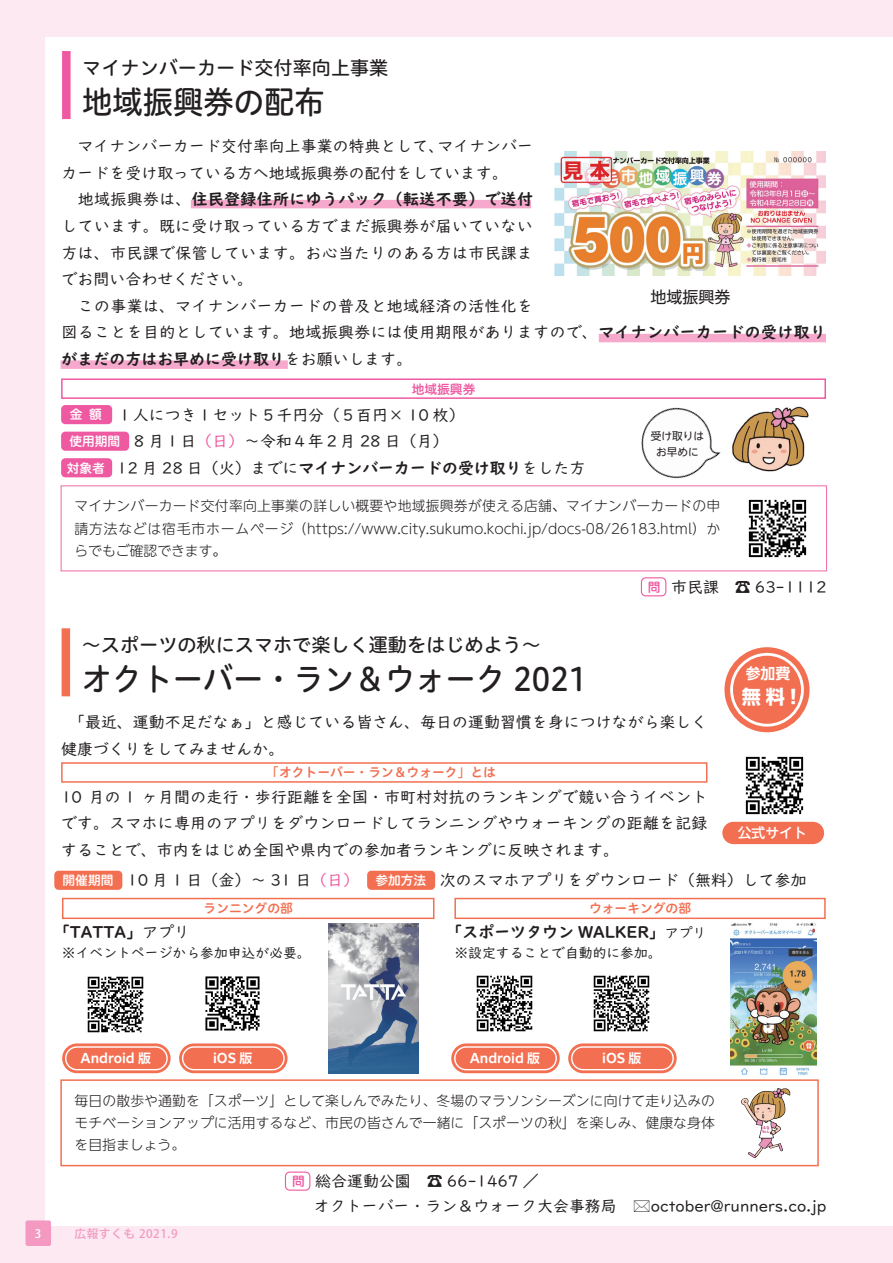
<style>
.page{position:relative;width:893px;height:1263px;background:#fce9f1}
.page>*{position:absolute;margin:0;border:0;box-sizing:border-box;transform-origin:0 0}
.t1{font:31.95px "Hiragino UD Sans R Std N W5";color:#231f20;scale:.95 1}
.t2{font:19.2px "Hiragino UD Sans R Std N W5";color:#231f20}
.本文{font:700 19.2px "PUD Shin Go Pr 6 N";color:#fff}
.本文-2{font:15.9px/26.5px "UD Digi Kyokasho Std";color:#231f20}
.本文-3{font:15.9px/26.5px "UD Digi Kyokasho Std";letter-spacing:.02em;color:#231f20}
.本文-4{font:700 15.9px "UD Digi Kyokasho Std";color:#231f20}
.本文-5{font:15.9px "UD Shin Go NT Pro";color:#231f20}
.本文-6{font:700 14.85px "PUD Shin Go Pr 6 N De";color:#fff}
.本文-7{font:300 13.8px/22.4px "UD Shin M Go Pr 6 N";color:#231f20;text-align:justify}
.本文-8{font:300 13.8px/22.4px "UD Shin Go NT Pro";letter-spacing:.01em;color:#231f20;text-align:justify}
.本文-9{font:13.8px "UD Digi Kyokasho Std";color:#231f20}
.本文-10{font:500 13.8px "UD Shin Go NT Pro";color:#fff}
.本文-11{font:700 12.75px "PUD Shin Go Pr 6 N De";color:#fff}
.本文-12{font:12.75px "Hiragino UD Sans R Std N W6";color:#f36f51}
.情報コーナー1{font:12.75px "Hiragino UD Sans R Std N W6";color:#fff}
.表-文字{font:12.75px "Hiragino UD Sans R Std N W6";color:#f36f51}
.本文-13{font:12.75px "Hiragino UD Sans R Std N W6";color:#ef59a1}
.情報コーナー1-2{font:12.75px "Hiragino UD Sans R Std N W6";color:#ef59a1}
.t3{font:500 11.7px "Koz Go Pr 6 N";letter-spacing:.05em;color:#f499c2}
.t4{font:500 11.7px "Koz Go Pr 6 N";color:#fff}
.本文-14{font:10.65px "UD Shin Go NT Pro";color:#231f20}
.s1{font-weight:700}
.s2{color:#ef59a1}
.s3{font-weight:400}
</style>
<div class="page">
<div style="left:46px;top:37px;width:847px;height:1189px;background:#fff"></div>
<div style="left:26px;top:1220px;width:25px;height:26px;background:#f499c2;border-radius:2px"></div>
<div style="left:61px;top:360px;width:227px;height:9px;background:#f6a9cc"></div>
<div style="left:54px;top:871px;width:68px;height:19px;background:#f36f51;border-radius:4px"></div>
<div style="left:367px;top:871px;width:68px;height:19px;background:#f36f51;border-radius:4px"></div>
<div style="left:62px;top:51px;width:9px;height:68px;background:#ef59a1"></div>
<img style="left:554px;top:151px;width:271px;height:125px">
<div style="left:191px;top:200px;width:340px;height:8px;background:#f6a9cc"></div>
<div style="left:599px;top:334px;width:227px;height:8px;background:#f6a9cc"></div>
<div style="left:61px;top:378px;width:765px;height:21px;border:1px solid #ef59a1"></div>
<div style="left:61px;top:405px;width:51px;height:19px;background:#ef59a1;border-radius:4px"></div>
<div style="left:61px;top:432px;width:68px;height:19px;background:#ef59a1;border-radius:4px"></div>
<div style="left:61px;top:458px;width:51px;height:19px;background:#ef59a1;border-radius:4px"></div>
<div style="left:61px;top:485px;width:766px;height:86px;border:1px solid #f171ab"></div>
<img style="left:748px;top:499px;width:59px;height:59px">
<div style="left:641px;top:577px;width:25px;height:19px;border:1px solid #ef59a1;border-radius:4px"></div>
<div style="left:62px;top:628px;width:8px;height:68px;background:#f36f51"></div>
<div style="left:61px;top:762px;width:646px;height:21px;border:1px solid #f36f51"></div>
<img style="left:738px;top:756px;width:73px;height:66px">
<div style="left:722px;top:822px;width:102px;height:22px;background:#f36f51;border-radius:11px"></div>
<div style="left:733px;top:656px;width:68px;height:68px;background:#f36f51;border-radius:50%"></div>
<div style="left:724px;top:647px;width:85px;height:85px;border:6px solid #f36f51;border-radius:50%"></div>
<div style="left:736px;top:658px;width:62px;height:63px;border:6px solid #f36f51;border-radius:50%"></div>
<div style="left:62px;top:898px;width:372px;height:21px;border:1px solid #f36f51"></div>
<div style="left:454px;top:898px;width:372px;height:21px;border:1px solid #f36f51"></div>
<div style="left:66px;top:1048px;width:100px;height:21px;background:#f36f51;border-radius:11px"></div>
<div style="left:62px;top:1043px;width:109px;height:30px;border:3px solid #f36f51;border-radius:13px"></div>
<div style="left:68px;top:1049px;width:97px;height:18px;border:3px solid #f36f51;border-radius:8px"></div>
<img style="left:87px;top:976px;width:57px;height:57px">
<div style="left:183px;top:1048px;width:100px;height:21px;background:#f36f51;border-radius:11px"></div>
<div style="left:179px;top:1043px;width:109px;height:30px;border:3px solid #f36f51;border-radius:13px"></div>
<div style="left:185px;top:1049px;width:97px;height:18px;border:3px solid #f36f51;border-radius:8px"></div>
<img style="left:205px;top:976px;width:55px;height:55px">
<div style="left:455px;top:1048px;width:100px;height:21px;background:#f36f51;border-radius:11px"></div>
<div style="left:451px;top:1043px;width:109px;height:30px;border:3px solid #f36f51;border-radius:13px"></div>
<div style="left:457px;top:1049px;width:97px;height:18px;border:3px solid #f36f51;border-radius:8px"></div>
<img style="left:476px;top:975px;width:57px;height:57px">
<div style="left:572px;top:1048px;width:100px;height:21px;background:#f36f51;border-radius:11px"></div>
<div style="left:568px;top:1043px;width:109px;height:30px;border:3px solid #f36f51;border-radius:13px"></div>
<div style="left:574px;top:1049px;width:97px;height:18px;border:3px solid #f36f51;border-radius:8px"></div>
<img style="left:593px;top:975px;width:57px;height:57px">
<img style="left:730px;top:923px;width:86px;height:152px">
<img style="left:329px;top:924px;width:89px;height:150px">
<div style="left:60px;top:1079px;width:759px;height:87px;border:1px solid #f36f51"></div>
<img style="left:741px;top:1088px;width:50px;height:70px">
<div style="left:285px;top:1171px;width:25px;height:20px;border:1px solid #ef59a1;border-radius:4px"></div>
<img style="left:732px;top:406px;width:77px;height:66px">
<img style="left:625px;top:397px;width:105px;height:90px">
<p class="t2" style="left:82px;top:53px;width:308px">マイナンバーカード交付率向上事業</p>
<p class="t1" style="left:82px;top:77px;width:257px">地域振興券の配布</p>
<p class="本文-2" style="left:62px;top:133px;width:448px">　マイナンバーカード交付率向上事業の特典として、<br>カードを受け取っている方へ地域振興券の配付をしています。</p>
<p class="本文-2" style="left:62px;top:186px;width:473px;text-align:justify">　地域振興券は、<span class="s1">住民登録住所にゆうパック（転送不要）で送付</span>しています。既に受け取っている方でまだ振興券が届いていない方は、市民課で保管しています。お心当たりのある方は市民課までお問い合わせください。</p>
<p class="本文-3" style="left:62px;top:292px;width:766px">　この事業は、マイナンバーカードの普及と地域経済の活性化を<br>図ることを目的としています。地域振興券には使用期限がありますので、<span class="s1">マイナンバーカードの受け取りがまだの方はお早めに受け取り</span>をお願いします。</p>
<p class="本文-13" style="left:412px;top:379px;width:65px">地域振興券</p>
<p class="本文-2" style="left:117px;top:401px;width:349px">１人につき１セット５千円分（５百円× 10枚(</p>
<p class="本文-2" style="left:437px;top:133px;width:97px">マイナンバー</p>
<p class="本文-5" style="left:651px;top:284px;width:81px">地域振興券</p>
<p class="情報コーナー1" style="left:70px;top:405px;width:14px">金</p>
<p class="情報コーナー1" style="left:89px;top:405px;width:14px">額</p>
<p class="情報コーナー1" style="left:69px;top:431px;width:53px">使用期間</p>
<p class="本文-2" style="left:134px;top:428px;width:316px">8 月１日<span class="s2">（日）</span>～令和４年２月 28 日（月(</p>
<p class="本文-14" style="left:651px;top:427px;width:55px">受け取りは</p>
<p class="本文-14" style="left:656px;top:443px;width:44px">お早めに</p>
<p class="本文-2" style="left:117px;top:454px;width:470px">12 月 28 日（火）までに<span class="s1">マイナンバーカードの受け取り</span>をした方</p>
<p class="情報コーナー1" style="left:67px;top:458px;width:40px">対象者</p>
<p class="本文-7" style="left:74px;top:494px;width:648px">マイナンバーカード交付率向上事業の詳しい概要や地域振興券が使える店舗、マイナンバーカードの申請方法などは宿毛市ホームページ（https://www.city.sukumo.kochi.jp/docs-08/26183.html）からでもご確認できます。</p>
<p class="情報コーナー1-2" style="left:648px;top:577px;width:14px">問</p>
<p class="本文-2" style="left:671px;top:573px;width:49px">市民課</p>
<p class="本文-2" style="left:735px;top:573px;width:93px">☎63-1112</p>
<p class="t2" style="left:82px;top:630px;width:461px">～スポーツの秋にスマホで楽しく運動をはじめよう~</p>
<p class="t1" style="left:82px;top:655px;width:533px">オクトーバー・ラン＆ウォーク 2021</p>
<p class="本文-2" style="left:61px;top:708px;width:648px">　「最近、運動不足だなぁ」と感じている皆さん、毎日の運動習慣を身につけながら楽しく健康づくりをしてみませんか。</p>
<p class="本文-12" style="left:266px;top:763px;width:231px">「オクトーバー・ラン＆ウォーク」とは</p>
<p class="本文-2" style="left:61px;top:783px;width:648px;text-align:justify">10 月の 1 ヶ月間の走行・歩行距離を全国・市町村対抗のランキングで競い合うイベントです。スマホに専用のアプリをダウンロードしてランニングやウォーキングの距離を記録することで、市内をはじめ全国や県内での参加者ランキングに反映されます。</p>
<p class="本文-6" style="left:746px;top:666px;width:46px">参加費</p>
<p class="本文" style="left:742px;top:687px;width:57px">無料 !</p>
<p class="本文-10" style="left:738px;top:822px;width:71px">公式サイト</p>
<p class="情報コーナー1" style="left:63px;top:870px;width:53px">開催期間</p>
<p class="本文-2" style="left:127px;top:867px;width:241px">10 月 1 日（金）～ 31 日<span class="s2">（日）　</span></p>
<p class="情報コーナー1" style="left:375px;top:870px;width:53px">参加方法</p>
<p class="本文-2" style="left:440px;top:867px;width:368px">次のスマホアプリをダウンロード（無料）して参加</p>
<p class="表-文字" style="left:204px;top:899px;width:91px">ランニングの部</p>
<p class="本文-4" style="left:54px;top:920px;width:137px">「TATTA」<span class="s3">アプリ</span></p>
<p class="本文-9" style="left:62px;top:942px;width:250px">※イベントページから参加申込が必要。</p>
<p class="表-文字" style="left:589px;top:899px;width:104px">ウォーキングの部</p>
<p class="本文-9" style="left:665px;top:922px;width:43px">アプリ</p>
<p class="本文-4" style="left:446px;top:920px;width:220px">「スポーツタウン WALKER」</p>
<p class="本文-9" style="left:454px;top:942px;width:209px">※設定することで自動的に参加。</p>
<p class="t4" style="left:35px;top:1227px;width:8px">3</p>
<p class="本文-11" style="left:81px;top:1051px;width:72px">Android 版</p>
<p class="本文-8" style="left:75px;top:1089px;width:642px">毎日の散歩や通勤を「スポーツ」として楽しんでみたり、冬場のマラソンシーズンに向けて走り込みのモチベーションアップに活用するなど、市民の皆さんで一緒に「スポーツの秋」を楽しみ、健康な身体を目指ましょう。</p>
<p class="本文-2" style="left:427px;top:1168px;width:113px">☎ 66︎-1467 ／</p>
<p class="本文-11" style="left:213px;top:1051px;width:40px">iOS 版</p>
<p class="本文-11" style="left:470px;top:1051px;width:72px">Android 版</p>
<p class="本文-11" style="left:602px;top:1051px;width:40px">iOS 版</p>
<p class="本文-2" style="left:315px;top:1168px;width:97px">総合運動公園</p>
<p class="情報コーナー1-2" style="left:292px;top:1171px;width:14px">問</p>
<p class="t3" style="left:74px;top:1227px;width:105px">広報すくも 2021.9</p>
<p class="本文-2" style="left:314px;top:1193px;width:320px">オクトーバー・ラン＆ウォーク大会事務局　</p>
<p class="本文-2" style="left:651px;top:1193px;width:177px">october@runners.co.jp</p>
</div>
